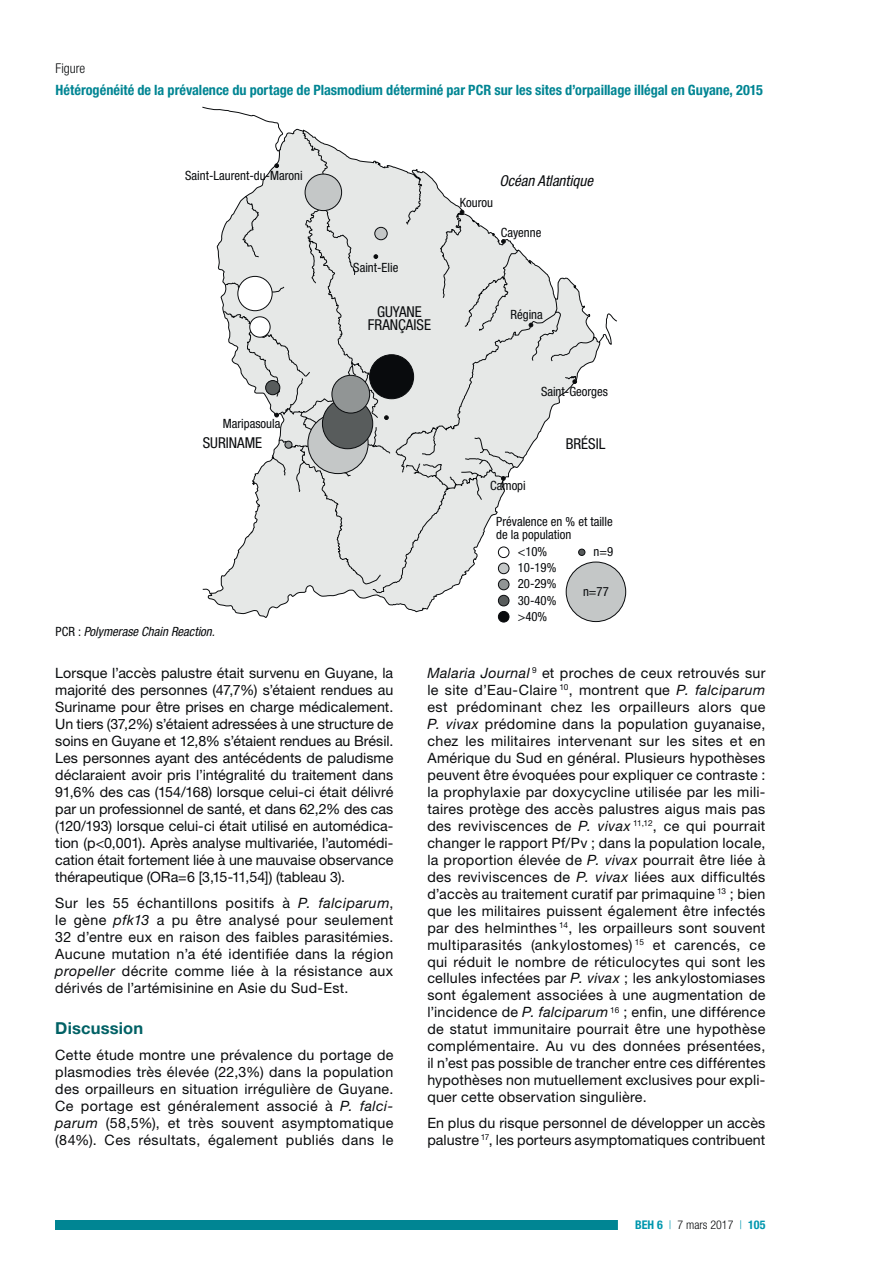
<style>
.page{position:relative;width:893px;height:1263px;background:#fff}
.page>*{position:absolute;margin:0;border:0;box-sizing:border-box;transform-origin:0 0}
.t1{font:700 16.5px "Helvetica Neue LT Std";letter-spacing:.01em;color:#006165}
.t2{font:condensed 15px/13.5px "Helvetica Neue LT Std";color:#090b0d;text-align:center}
.t3{font:italic condensed 15px "Helvetica Neue LT Std";color:#090b0d}
.t4{font:14.25px/17px "Helvetica Neue LT Std";letter-spacing:.01em;color:#090b0d;text-align:justify}
.t5{font:700 condensed 14.25px "Helvetica Neue LT Std";color:#008593}
.t6{font:300 condensed 13.5px "Helvetica Neue LT Std";color:#090b0d}
.t7{font:condensed 12.75px/16px "Helvetica Neue LT Std";color:#090b0d}
.t8{font:italic condensed 12.75px "Helvetica Neue LT Std";color:#090b0d}
.t9{font:300 condensed 12px "Helvetica Neue LT Std";color:#090b0d}
.s1{font-style:normal}
.s2{font-style:italic}
.s3{font-weight:700;color:#0097ae}
.s4{color:#0097ae}
</style>
<div class="page">
<div style="left:55px;top:1220px;width:596px;height:10px;background:#008593"></div>
<div style="left:618px;top:1219px;width:165px;height:12px;background:#fff"></div>
<svg style="left:207px;top:129px;width:393px;height:489px"></svg>
<svg style="left:223px;top:130px;width:371px;height:463px"></svg>
<div style="left:305px;top:174px;width:37px;height:37px;background:#c4c7c7;border-radius:50%"></div>
<div style="left:305px;top:174px;width:37px;height:37px;border:1px solid #090b0d;border-radius:50%"></div>
<div style="left:308px;top:413px;width:60px;height:61px;background:#c4c7c7;border-radius:50%"></div>
<div style="left:308px;top:413px;width:60px;height:61px;border:1px solid #090b0d;border-radius:50%"></div>
<div style="left:322px;top:398px;width:51px;height:51px;background:#585c5c;border-radius:50%"></div>
<div style="left:322px;top:398px;width:51px;height:51px;border:1px solid #090b0d;border-radius:50%"></div>
<div style="left:332px;top:375px;width:38px;height:38px;background:#919595;border-radius:50%"></div>
<div style="left:332px;top:375px;width:38px;height:38px;border:1px solid #090b0d;border-radius:50%"></div>
<div style="left:370px;top:355px;width:44px;height:44px;background:#090b0d;border-radius:50%"></div>
<div style="left:369px;top:354px;width:45px;height:45px;border:1px solid #090b0d;border-radius:50%"></div>
<div style="left:238px;top:276px;width:34px;height:35px;background:#fff;border-radius:50%"></div>
<div style="left:238px;top:276px;width:34px;height:35px;border:1px solid #090b0d;border-radius:50%"></div>
<div style="left:250px;top:317px;width:20px;height:20px;background:#fff;border-radius:50%"></div>
<div style="left:249px;top:317px;width:21px;height:20px;border:1px solid #090b0d;border-radius:50%"></div>
<div style="left:266px;top:380px;width:14px;height:15px;background:#585c5c;border-radius:50%"></div>
<div style="left:265px;top:380px;width:15px;height:15px;border:1px solid #090b0d;border-radius:50%"></div>
<svg style="left:275px;top:413px;width:4px;height:4px"></svg>
<svg style="left:384px;top:415px;width:5px;height:5px"></svg>
<svg style="left:573px;top:379px;width:4px;height:5px"></svg>
<svg style="left:529px;top:323px;width:4px;height:4px"></svg>
<svg style="left:501px;top:239px;width:5px;height:5px"></svg>
<svg style="left:460px;top:210px;width:4px;height:4px"></svg>
<svg style="left:275px;top:164px;width:4px;height:4px"></svg>
<svg style="left:374px;top:254px;width:4px;height:5px"></svg>
<div style="left:375px;top:227px;width:12px;height:13px;background:#c4c7c7;border-radius:50%"></div>
<div style="left:374px;top:227px;width:13px;height:13px;border:1px solid #090b0d;border-radius:50%"></div>
<svg style="left:501px;top:476px;width:4px;height:5px"></svg>
<div style="left:285px;top:441px;width:7px;height:7px;background:#919595;border-radius:50%"></div>
<div style="left:285px;top:441px;width:7px;height:7px;border:1px solid #090b0d;border-radius:50%"></div>
<div style="left:566px;top:562px;width:60px;height:60px;background:#c4c7c7;border-radius:50%"></div>
<div style="left:566px;top:562px;width:60px;height:60px;border:1px solid #090b0d;border-radius:50%"></div>
<div style="left:498px;top:547px;width:11px;height:11px;background:#fff;border-radius:50%"></div>
<div style="left:498px;top:547px;width:11px;height:11px;border:1px solid #090b0d;border-radius:50%"></div>
<div style="left:498px;top:563px;width:11px;height:11px;background:#c4c7c7;border-radius:50%"></div>
<div style="left:498px;top:563px;width:11px;height:11px;border:1px solid #090b0d;border-radius:50%"></div>
<div style="left:498px;top:579px;width:11px;height:11px;background:#919595;border-radius:50%"></div>
<div style="left:498px;top:579px;width:11px;height:11px;border:1px solid #090b0d;border-radius:50%"></div>
<div style="left:498px;top:595px;width:11px;height:11px;background:#585c5c;border-radius:50%"></div>
<div style="left:498px;top:595px;width:11px;height:11px;border:1px solid #090b0d;border-radius:50%"></div>
<div style="left:498px;top:611px;width:11px;height:11px;background:#090b0d;border-radius:50%"></div>
<div style="left:498px;top:611px;width:11px;height:11px;border:1px solid #090b0d;border-radius:50%"></div>
<svg style="left:579px;top:549px;width:6px;height:6px"></svg>
<div style="left:578px;top:549px;width:7px;height:7px;border:1px solid #090b0d;border-radius:50%"></div>
<p class="t6" style="left:56px;top:61px;width:31px">Figure</p>
<p class="t5" style="left:56px;top:81px;width:709px">Hétérogénéité de la prévalence du portage de Plasmodium déterminé par PCR sur les sites d’orpaillage illégal en Guyane, 2015</p>
<p class="t7" style="left:185px;top:168px;width:119px">Saint-Laurent-du-Maroni</p>
<p class="t7" style="left:223px;top:415px;width:59px">Maripasoula</p>
<p class="t2" style="left:203px;top:436px;width:61px">SURINAME</p>
<p class="t8" style="left:56px;top:624px;width:161px"><span class="s1">PCR :</span> Polymerase Chain Reaction.</p>
<p class="t7" style="left:353px;top:259px;width:47px">Saint-Elie</p>
<p class="t2" style="left:368px;top:305px;width:65px">GUYANE<br>FRANÇAISE</p>
<p class="t7" style="left:460px;top:194px;width:35px">Kourou</p>
<p class="t3" style="left:499px;top:172px;width:95px">Océan Atlantique</p>
<p class="t7" style="left:501px;top:224px;width:42px">Cayenne</p>
<p class="t7" style="left:510px;top:306px;width:34px">Régina</p>
<p class="t7" style="left:541px;top:383px;width:69px">Saint-Georges</p>
<p class="t2" style="left:566px;top:437px;width:41px">BRÉSIL</p>
<p class="t7" style="left:490px;top:477px;width:37px">Camopi</p>
<p class="t7" style="left:496px;top:514px;width:118px;line-height:13.5px">Prévalence en % et taille de la population</p>
<p class="t7" style="left:518px;top:544px;width:40px">&lt;10%<br>10-19%<br>20-29%<br>30-40% &gt;40%</p>
<p class="t7" style="left:594px;top:544px;width:21px">n=9</p>
<p class="t7" style="left:583px;top:583px;width:27px">n=77</p>
<p class="t4" style="left:55px;top:664px;width:340px">Lorsque l’accès palustre était survenu en Guyane, la majorité des personnes (47,7%) s’étaient rendues au Suriname pour être prises en charge médicalement.<br>Un tiers (37,2%) s’étaient adressées à une structure de soins en Guyane et 12,8% s’étaient rendues au Brésil.<br>Les personnes ayant des antécédents de paludisme déclaraient avoir pris l’intégralité du traitement dans 91,6% des cas (154/168) lorsque celui-ci était délivré par un professionnel de santé, et dans 62,2% des cas (120/193) lorsque celui-ci était utilisé en automédica&shy;tion (p&lt;0,001). Après analyse multivariée, l’automédi&shy;cation était fortement liée à une mauvaise observance thérapeutique (ORa=6 [3,15-11,54]) (tableau 3).</p>
<p class="t4" style="left:55px;top:894px;width:340px">Sur les 55 échantillons positifs à <span class="s2">P. falciparum</span>, le gène <span class="s2">pfk13</span> a pu être analysé pour seulement 32 d’entre eux en raison des faibles parasitémies.<br>Aucune mutation n’a été identifiée dans la région <span class="s2">propeller</span> décrite comme liée à la résistance aux dérivés de l’artémisinine en Asie du Sud-Est.</p>
<p class="t1" style="left:55px;top:1018px;width:90px">Discussion</p>
<p class="t4" style="left:55px;top:1046px;width:340px">Cette étude montre une prévalence du portage de plasmodies très élevée (22,3%) dans la population des orpailleurs en situation irrégulière de Guyane.<br>Ce portage est généralement associé à <span class="s2">P. falci&shy;parum</span> (58,5%), et très souvent asymptomatique (84%). Ces résultats, également publiés dans le</p>
<p class="t4" style="left:427px;top:664px;width:340px"><span class="s2">Malaria Journal</span> <sup>9</sup> et proches de ceux retrouvés sur le site d’Eau-Claire <sup>10</sup>, montrent que <span class="s2">P. falciparum </span>est prédominant chez les orpailleurs alors que <span class="s2">P. vivax</span> prédomine dans la population guyanaise, chez les militaires intervenant sur les sites et en Amérique du Sud en général. Plusieurs hypothèses peuvent être évoquées pour expliquer ce contraste : la prophylaxie par doxycycline utilisée par les mili&shy;taires protège des accès palustres aigus mais pas des reviviscences de <span class="s2">P. vivax</span> <sup>11,12</sup>, ce qui pourrait changer le rapport Pf/Pv ; dans la population locale, la proportion élevée de <span class="s2">P. vivax</span> pourrait être liée à des reviviscences de <span class="s2">P. vivax</span> liées aux difficultés d’accès au traitement curatif par primaquine <sup>13</sup> ; bien que les militaires puissent également être infectés par des helminthes <sup>14</sup>, les orpailleurs sont souvent multiparasités (ankylostomes) <sup>15</sup> et carencés, ce qui réduit le nombre de réticulocytes qui sont les cellules infectées par <span class="s2">P. vivax</span> ; les ankylostomiases sont également associées à une augmentation de l’incidence de <span class="s2">P. falciparum</span> <sup>16</sup> ; enfin, une différence de statut immunitaire pourrait être une hypothèse complémentaire. Au vu des données présentées, il n’est pas possible de trancher entre ces différentes hypothèses non mutuellement exclusives pour expli&shy;quer cette observation singulière.</p>
<p class="t4" style="left:427px;top:1114px;width:340px">En plus du risque personnel de développer un accès palustre <sup>17</sup>, les porteurs asymptomatiques contribuent</p>
<p class="t9" style="left:635px;top:1218px;width:132px"><span class="s3">BEH 6</span> <span class="s4">|</span> 7 mars 2017 <span class="s4">|</span> <span class="s3">105</span></p>
</div>
